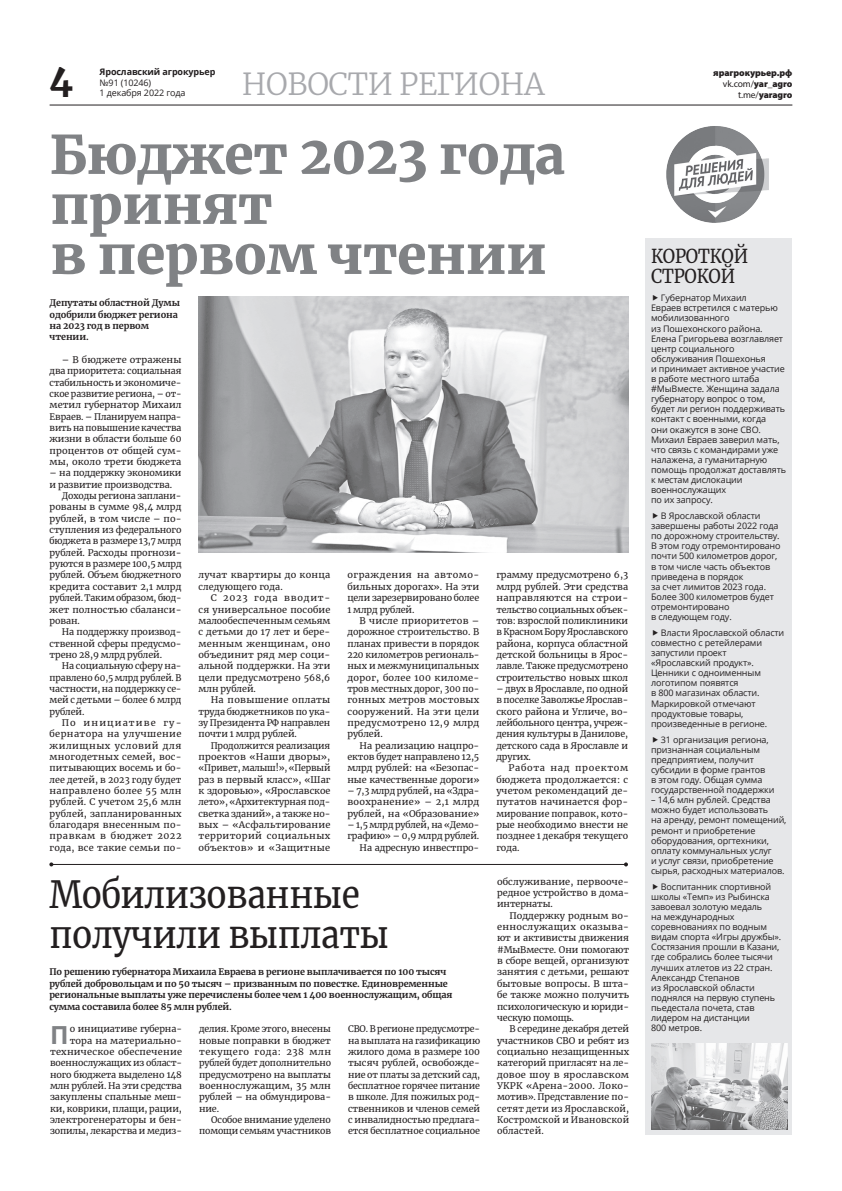
<style>
.page{position:relative;width:842px;height:1191px;background:#fff}
.page>*{position:absolute;margin:0;border:0;box-sizing:border-box;transform-origin:0 0}
.заголовок_30{font:900 53px/50px "Merriweather";letter-spacing:-.01em;color:#808285}
.t1{font:900 40px "Merriweather";color:#231f20;scale:.9 1}
.заголовок_19{font:37px/40px "Merriweather";letter-spacing:-.01em;color:#231f20;scale:.9 1}
.колонтитул{font:300 30px "Merriweather";letter-spacing:-.01em;color:#a8a9ad}
.Текст_основной_букви{font:700 24.9px "Open Sans";color:#808285}
.заголовок_19-2{font:19px/20px "Merriweather";letter-spacing:-.01em;color:#231f20;scale:.9 1}
.t2{font:900 9.5px/11px "Myriad Pro";letter-spacing:-.01em;color:#231f20;text-align:right}
.ТЕКСТ_ОСНОВНОЙ{font:9px/11.3px "Merriweather";letter-spacing:-.01em;color:#231f20;text-align:justify}
.t3{font:9px/10.1px "Open Sans";letter-spacing:-.015em;color:#231f20}
.Текст_основной_букви-2{font:9px/11.3px "Merriweather";letter-spacing:-.01em;color:#231f20;text-align:right}
.текст_лид{font:700 9px/11.3px "Merriweather";letter-spacing:-.01em;color:#231f20}
.ТЕКСТ_ОСНОВНОЙ-2{font:9px/11.3px "Merriweather";letter-spacing:.025em;color:#231f20}
.t4{font:700 9px "Open Sans";letter-spacing:-.015em;color:#231f20}
.s1{font-weight:400}
</style>
<div class="page">
<hr style="left:50px;top:105px;width:742px;height:1px;background:#231f20">
<hr style="left:51px;top:864px;width:575px;height:1px;background:#231f20">
<svg style="left:49px;top:862px;width:4px;height:4px"></svg>
<svg style="left:624px;top:862px;width:4px;height:4px"></svg>
<img style="left:666px;top:126px;width:103px;height:97px">
<div style="left:645px;top:238px;width:147px;height:896px;background:#e6e7e9"></div>
<img style="left:651px;top:1043px;width:136px;height:86px">
<img style="left:198px;top:296px;width:430px;height:256px">
<h2 class="t1" style="left:50px;top:55px;width:28px">4</h2>
<p class="t4" style="left:100px;top:66px;width:117px">Ярославский агрокурьер</p>
<p class="t3" style="left:100px;top:77px;width:87px;line-height:10.5px">№91 (10246)<br>1 декабря 2022 года</p>
<p class="t2" style="left:713px;top:67px;width:81px">ярагрокурьер.рф <span class="s1">vk.com/</span>yar_agro <span class="s1">t.me/</span>yaragro</p>
<p class="колонтитул" style="left:242px;top:64px;width:304px">НОВОСТИ РЕГИОНА</p>
<p class="заголовок_30" style="left:50px;top:128px;width:516px">Бюджет 2023 года принят<br>в первом чтении</p>
<p class="текст_лид" style="left:50px;top:297px;width:132px">Депутаты областной Думы одобрили бюджет региона на 2023 год в первом чтении.</p>
<p class="ТЕКСТ_ОСНОВНОЙ" style="left:50px;top:354px;width:133px;text-indent:12px">– В бюджете отражены два приоритета: социальная стабильность и экономиче&shy;ское развитие региона, – от&shy;метил губернатор Михаил Евраев. – Планируем напра&shy;вить на повышение качества жизни в области больше 60 процентов от общей сум&shy;мы, около трети бюджета</p>
<p class="ТЕКСТ_ОСНОВНОЙ" style="left:50px;top:467px;width:133px">– на поддержку экономики и развитие производства.</p>
<p class="ТЕКСТ_ОСНОВНОЙ" style="left:50px;top:490px;width:133px;text-indent:12px">Доходы региона заплани&shy;рованы в сумме 98,4 млрд рублей, в том числе – по&shy;ступления из федерального бюджета в размере 13,7 млрд рублей. Расходы прогнози&shy;руются в размере 100,5 млрд рублей. Объем бюджетного кредита составит 2,1 млрд рублей. Таким образом, бюд&shy;жет полностью сбаланси&shy;рован.</p>
<p class="ТЕКСТ_ОСНОВНОЙ" style="left:50px;top:626px;width:133px;text-indent:12px">На поддержку производ&shy;ственной сферы предусмо&shy;трено 28,9 млрд рублей.</p>
<p class="ТЕКСТ_ОСНОВНОЙ" style="left:50px;top:660px;width:133px;text-indent:12px">На социальную сферу на&shy;правлено 60,5 млрд рублей. В частности, на поддержку се&shy;мей с детьми – более 6 млрд рублей.</p>
<p class="ТЕКСТ_ОСНОВНОЙ" style="left:50px;top:716px;width:133px;text-indent:12px">По инициативе гу&shy;бернатора на улучшение жилищных условий для многодетных семей, вос&shy;питывающих восемь и бо&shy;лее детей, в 2023 году будет направлено более 55 млн рублей. С учетом 25,6 млн рублей, запланированных благодаря внесенным по&shy;правкам в бюджет 2022 года, все такие семьи по-</p>
<p class="ТЕКСТ_ОСНОВНОЙ-2" style="left:198px;top:569px;width:133px">лучат квартиры до конца следующего года.</p>
<p class="ТЕКСТ_ОСНОВНОЙ" style="left:198px;top:592px;width:133px;text-indent:12px">С 2023 года вводит&shy;ся универсальное пособие малообеспеченным семьям с детьми до 17 лет и бере&shy;менным женщинам, оно объединит ряд мер соци&shy;альной поддержки. На эти цели предусмотрено 568,6 млн рублей.</p>
<p class="ТЕКСТ_ОСНОВНОЙ" style="left:198px;top:694px;width:133px;text-indent:12px">На повышение оплаты труда бюджетников по ука&shy;зу Президента РФ направлен почти 1 млрд рублей.</p>
<p class="ТЕКСТ_ОСНОВНОЙ" style="left:198px;top:739px;width:133px;text-indent:12px">Продолжится реализация проектов «Наши дворы», «Привет, малыш!», «Первый раз в первый класс», «Шаг к здоровью», «Ярославское лето», «Архитектурная под&shy;светка зданий», а также но&shy;вых – «Асфальтирование территорий социальных объектов» и «Защитные</p>
<p class="ТЕКСТ_ОСНОВНОЙ" style="left:347px;top:569px;width:133px">ограждения на автомо&shy;бильных дорогах». На эти цели зарезервировано более 1 млрд рублей.</p>
<p class="ТЕКСТ_ОСНОВНОЙ" style="left:347px;top:614px;width:133px;text-indent:12px">В числе приоритетов – дорожное строительство. В планах привести в порядок 220 километров региональ&shy;ных и межмуниципальных дорог, более 100 киломе&shy;тров местных дорог, 300 по&shy;гонных метров мостовых сооружений. На эти цели предусмотрено 12,9 млрд рублей.</p>
<p class="ТЕКСТ_ОСНОВНОЙ" style="left:347px;top:739px;width:133px;text-indent:12px">На реализацию нацпро&shy;ектов будет направлено 12,5 млрд рублей: на «Безопас&shy;ные качественные дороги»</p>
<p class="ТЕКСТ_ОСНОВНОЙ" style="left:347px;top:785px;width:133px">– 7,3 млрд рублей, на «Здра&shy;воохранение» – 2,1 млрд рублей, на «Образование»</p>
<p class="ТЕКСТ_ОСНОВНОЙ" style="left:347px;top:819px;width:133px">– 1,5 млрд рублей, на «Демо&shy;графию» – 0,9 млрд рублей.</p>
<p class="ТЕКСТ_ОСНОВНОЙ" style="left:360px;top:841px;width:121px">На адресную инвестпро-</p>
<p class="заголовок_19" style="left:49px;top:874px;width:379px">Мобилизованные получили выплаты</p>
<p class="текст_лид" style="left:49px;top:966px;width:405px">По решению губернатора Михаила Евраева в регионе выплачивается по 100 тысяч рублей добровольцам и по 50 тысяч – призванным по повестке. Единовременные региональные выплаты уже перечислены более чем 1 400 военнослужащим, общая сумма составила более 85 млн рублей.</p>
<p class="Текст_основной_букви-2" style="left:50px;top:1023px;width:134px">о инициативе губерна&shy;тора на материально&shy;техническое обеспечение военнослужащих из област&shy;ного бюджета выделено 148 млн рублей. На эти средства закуплены спальные меш&shy;ки, коврики, плащи, рации, электрогенераторы и бен&shy;зопилы, лекарства и медиз-</p>
<p class="Текст_основной_букви-2" style="left:199px;top:1023px;width:134px;text-align:justify">делия. Кроме этого, внесены новые поправки в бюджет текущего года: 238 млн рублей будет дополнительно предусмотрено на выплаты военнослужащим, 35 млн рублей – на обмундирова&shy;ние.</p>
<p class="Текст_основной_букви" style="left:50px;top:1017px;width:20px">П</p>
<p class="ТЕКСТ_ОСНОВНОЙ" style="left:199px;top:1113px;width:134px;text-align:right">Особое внимание уделено помощи семьям участников</p>
<p class="ТЕКСТ_ОСНОВНОЙ" style="left:348px;top:1023px;width:134px">СВО. В регионе предусмотре&shy;на выплата на газификацию жилого дома в размере 100 тысяч рублей, освобожде&shy;ние от платы за детский сад, бесплатное горячее питание в школе. Для пожилых род&shy;ственников и членов семей с инвалидностью предлага&shy;ется бесплатное социальное</p>
<p class="ТЕКСТ_ОСНОВНОЙ" style="left:496px;top:569px;width:133px">грамму предусмотрено 6,3 млрд рублей. Эти средства направляются на строи&shy;тельство социальных объек&shy;тов: взрослой поликлиники в Красном Бору Ярославского района, корпуса областной детской больницы в Ярос&shy;лавле. Также предусмотрено строительство новых школ</p>
<p class="ТЕКСТ_ОСНОВНОЙ" style="left:496px;top:682px;width:133px">– двух в Ярославле, по одной в поселке Заволжье Ярослав&shy;ского района и Угличе, во&shy;лейбольного центра, учреж&shy;дения культуры в Данилове, детского сада в Ярославле и других.</p>
<p class="ТЕКСТ_ОСНОВНОЙ" style="left:496px;top:762px;width:133px;text-indent:12px">Работа над проектом бюджета продолжается: с учетом рекомендаций де&shy;путатов начинается фор&shy;мирование поправок, кото&shy;рые необходимо внести не позднее 1 декабря текущего года.</p>
<p class="ТЕКСТ_ОСНОВНОЙ" style="left:497px;top:875px;width:134px">обслуживание, первооче&shy;редное устройство в дома&shy;интернаты.</p>
<p class="ТЕКСТ_ОСНОВНОЙ" style="left:497px;top:909px;width:134px;text-indent:12px">Поддержку родным во&shy;еннослужащих оказыва&shy;ют и активисты движения #МыВместе. Они помогают в сборе вещей, организуют занятия с детьми, решают бытовые вопросы. В шта&shy;бе также можно получить психологическую и юриди&shy;ческую помощь.</p>
<p class="ТЕКСТ_ОСНОВНОЙ" style="left:497px;top:1023px;width:134px;text-indent:12px">В середине декабря детей участников СВО и ребят из социально незащищенных категорий пригласят на ле&shy;довое шоу в ярославском УКРК «Арена-2000. Локо&shy;мотив». Представление по&shy;сетят дети из Ярославской, Костромской и Ивановской областей.</p>
<p class="заголовок_19-2" style="left:651px;top:245px;width:109px">КОРОТКОЙ<br>СТРОКОЙ</p>
<p class="t3" style="left:651px;top:293px;width:137px;text-indent:10px">Губернатор Михаил<br>Евраев встретился с матерью мобилизованного<br>из Пошехонского района.<br>Елена Григорьева возглавляет центр социального обслуживания Пошехонья<br>и принимает активное участие в работе местного штаба #МыВместе. Женщина задала губернатору вопрос о том, будет ли регион поддерживать контакт с военными, когда<br>они окажутся в зоне СВО.<br>Михаил Евраев заверил мать, что связь с командирами уже налажена, а гуманитарную помощь продолжат доставлять к местам дислокации военнослужащих<br>по их запросу.</p>
<p class="t3" style="left:651px;top:510px;width:131px;text-indent:10px">В Ярославской области завершены работы 2022 года по дорожному строительству.<br>В этом году отремонтировано почти 500 километров дорог, в том числе часть объектов приведена в порядок<br>за счет лимитов 2023 года.<br>Более 300 километров будет отремонтировано<br>в следующем году.</p>
<p class="t3" style="left:651px;top:627px;width:135px;text-indent:10px">Власти Ярославской области совместно с ретейлерами запустили проект «Ярославский продукт».<br>Ценники с одноименным логотипом появятся<br>в 800 магазинах области.<br>Маркировкой отмечают продуктовые товары, произведенные в регионе.</p>
<p class="t3" style="left:651px;top:734px;width:125px;text-indent:10px">31 организация региона, признанная социальным предприятием, получит субсидии в форме грантов<br>в этом году. Общая сумма государственной поддержки</p>
<p class="t3" style="left:651px;top:794px;width:137px">– 14,6 млн рублей. Средства можно будет использовать<br>на аренду, ремонт помещений, ремонт и приобретение оборудования, оргтехники, оплату коммунальных услуг<br>и услуг связи, приобретение сырья, расходных материалов.</p>
<p class="t3" style="left:651px;top:881px;width:132px;text-indent:10px">Воспитанник спортивной школы «Темп» из Рыбинска завоевал золотую медаль<br>на международных соревнованиях по водным видам спорта «Игры дружбы».<br>Состязания прошли в Казани, где собрались более тысячи лучших атлетов из 22 стран.<br>Александр Степанов<br>из Ярославской области поднялся на первую ступень пьедестала почета, став лидером на дистанции<br>800 метров.</p>
</div>
